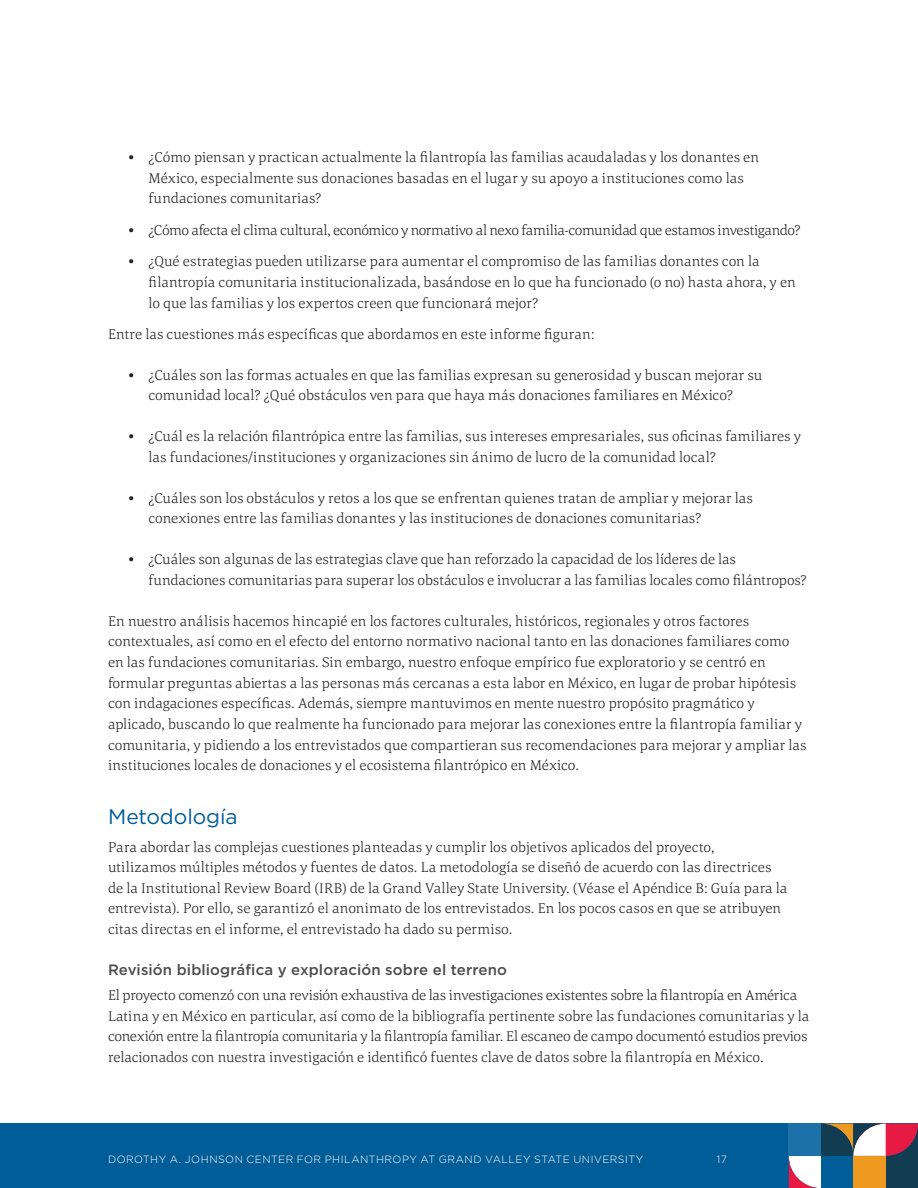
<style>
.page{position:relative;width:918px;height:1188px;background:#fff}
.page>*{position:absolute;margin:0;border:0;box-sizing:border-box;transform-origin:0 0}
.Header_2{font:21px "Gotham";letter-spacing:-.005em;color:#005d98}
.Heading_3{font:500 15px "Gotham";letter-spacing:.005em;color:#4b4c4d}
.Body_Text{font:300 14.7px/20.7px "Corda";letter-spacing:.005em;color:#231f20}
.Body_Text-2{font:300 14.7px "Corda";letter-spacing:-.02em;color:#231f20}
.t1{font:300 10.5px "Gotham";letter-spacing:.045em;color:#fff}
</style>
<div class="page">
<div style="left:0;top:1123px;width:918px;height:65px;background:#005d98"></div>
<svg style="left:789px;top:1124px;width:129px;height:64px;background:#69718b"></svg>
<div style="left:853px;top:1156px;width:33px;height:32px;background:#ee9a20"></div>
<p class="Body_Text" style="left:148px;top:146px;width:612px;text-indent:-20px">• ¿Cómo piensan y practican actualmente la filantropía las familias acaudaladas y los donantes en<br>México, especialmente sus donaciones basadas en el lugar y su apoyo a instituciones como las fundaciones comunitarias?</p>
<p class="Body_Text-2" style="left:128px;top:220px;width:674px">• ¿Cómo afecta el clima cultural, económico y normativo al nexo familia-comunidad que estamos investigando?</p>
<p class="Body_Text" style="left:148px;top:251px;width:649px;text-indent:-20px">• ¿Qué estrategias pueden utilizarse para aumentar el compromiso de las familias donantes con la filantropía comunitaria institucionalizada, basándose en lo que ha funcionado (o no) hasta ahora, y en lo que las familias y los expertos creen que funcionará mejor?</p>
<p class="Body_Text" style="left:108px;top:323px;width:488px">Entre las cuestiones más específicas que abordamos en este informe figuran:</p>
<p class="Body_Text" style="left:148px;top:364px;width:615px;text-indent:-20px">• ¿Cuáles son las formas actuales en que las familias expresan su generosidad y buscan mejorar su comunidad local? ¿Qué obstáculos ven para que haya más donaciones familiares en México?</p>
<p class="Body_Text" style="left:148px;top:426px;width:654px;text-indent:-20px">• ¿Cuál es la relación filantrópica entre las familias, sus intereses empresariales, sus oficinas familiares y las fundaciones/instituciones y organizaciones sin ánimo de lucro de la comunidad local?</p>
<p class="Body_Text" style="left:148px;top:487px;width:606px;text-indent:-20px">• ¿Cuáles son los obstáculos y retos a los que se enfrentan quienes tratan de ampliar y mejorar las conexiones entre las familias donantes y las instituciones de donaciones comunitarias?</p>
<p class="Body_Text" style="left:148px;top:549px;width:660px;text-indent:-20px">• ¿Cuáles son algunas de las estrategias clave que han reforzado la capacidad de los líderes de las fundaciones comunitarias para superar los obstáculos e involucrar a las familias locales como filántropos?</p>
<p class="Body_Text" style="left:108px;top:610px;width:700px">En nuestro análisis hacemos hincapié en los factores culturales, históricos, regionales y otros factores contextuales, así como en el efecto del entorno normativo nacional tanto en las donaciones familiares como en las fundaciones comunitarias. Sin embargo, nuestro enfoque empírico fue exploratorio y se centró en formular preguntas abiertas a las personas más cercanas a esta labor en México, en lugar de probar hipótesis con indagaciones específicas. Además, siempre mantuvimos en mente nuestro propósito pragmático y aplicado, buscando lo que realmente ha funcionado para mejorar las conexiones entre la filantropía familiar y comunitaria, y pidiendo a los entrevistados que compartieran sus recomendaciones para mejorar y ampliar las instituciones locales de donaciones y el ecosistema filantrópico en México.</p>
<p class="Header_2" style="left:108px;top:803px;width:131px">Metodología</p>
<p class="Body_Text" style="left:108px;top:836px;width:681px">Para abordar las complejas cuestiones planteadas y cumplir los objetivos aplicados del proyecto,<br>utilizamos múltiples métodos y fuentes de datos. La metodología se diseñó de acuerdo con las directrices de la Institutional Review Board (IRB) de la Grand Valley State University. (Véase el Apéndice B: Guía para la entrevista). Por ello, se garantizó el anonimato de los entrevistados. En los pocos casos en que se atribuyen citas directas en el informe, el entrevistado ha dado su permiso.</p>
<p class="Heading_3" style="left:108px;top:960px;width:401px">Revisión bibliográfica y exploración sobre el terreno</p>
<p class="Body_Text" style="left:108px;top:985px;width:703px">El proyecto comenzó con una revisión exhaustiva de las investigaciones existentes sobre la filantropía en América Latina y en México en particular, así como de la bibliografía pertinente sobre las fundaciones comunitarias y la conexión entre la filantropía comunitaria y la filantropía familiar. El escaneo de campo documentó estudios previos relacionados con nuestra investigación e identificó fuentes clave de datos sobre la filantropía en México.</p>
<p class="t1" style="left:108px;top:1153px;width:537px">DOROTHY A. JOHNSON CENTER FOR PHILANTHROPY AT GRAND VALLEY STATE UNIVERSITY</p>
<p class="t1" style="left:717px;top:1153px;width:12px">17</p>
</div>
